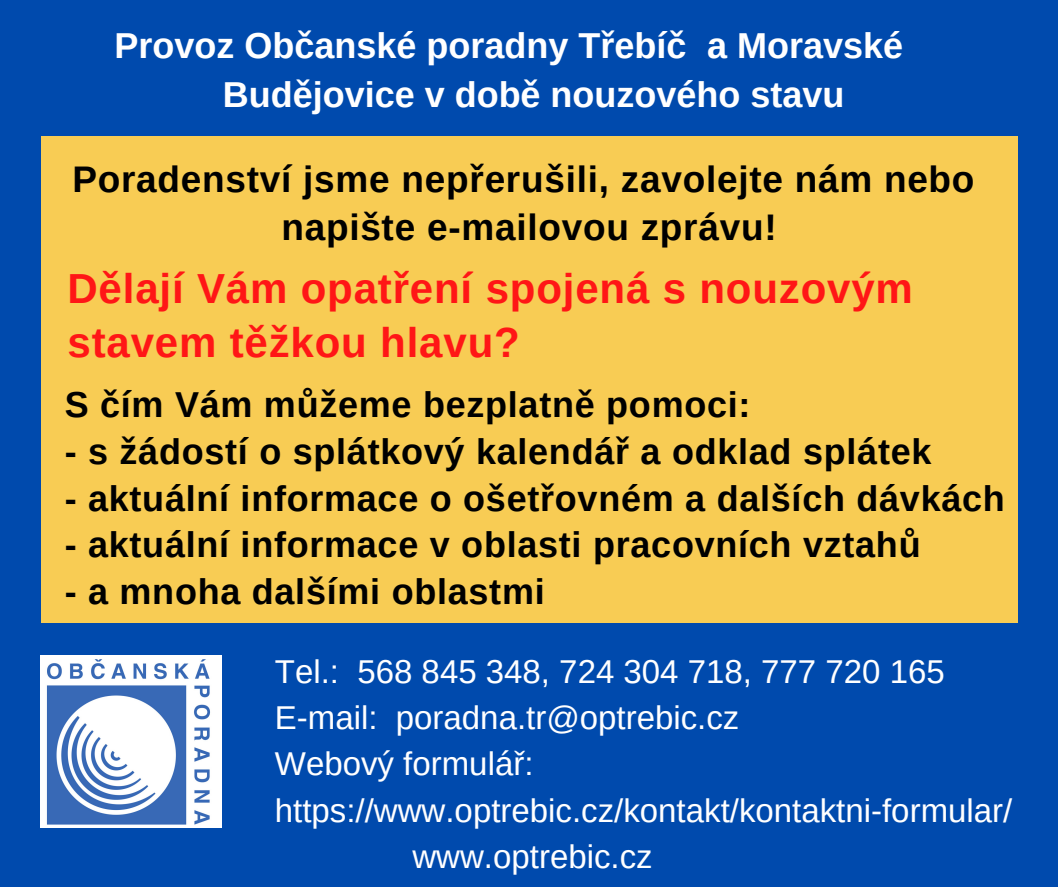
<style>
.page{position:relative;width:1058px;height:887px;background:#fff}
.page>*{position:absolute;margin:0;border:0;box-sizing:border-box;transform-origin:0 0}
.t1{font:700 42px/54.2px "Arimo";letter-spacing:.02em;color:#ff1616}
.t2{font:700 36.9px/48.2px "Arimo";letter-spacing:.02em;color:#000;text-align:center}
.t3{font:700 36px "Arimo";letter-spacing:.02em;color:#000}
.t4{font:700 36px/49.5px "Arimo";color:#fff}
.t5{font:33px "Arimo";color:#fff}
</style>
<div class="page">
<div style="left:0;top:0;width:1058px;height:886px;background:#004aad"></div>
<div style="left:41px;top:136px;width:976px;height:486px;background:#f8cc54"></div>
<img style="left:41px;top:655px;width:180px;height:172px">
<p class="t4" style="left:223px;top:20px;width:682px;text-indent:-108px">Provoz Občanské poradny Třebíč a Moravské<br>Budějovice v době nouzového stavu</p>
<p class="t2" style="left:72px;top:155px;width:903px">Poradenství jsme nepřerušili, zavolejte nám nebo napište e-mailovou zprávu!</p>
<p class="t1" style="left:67px;top:261px;width:847px">Dělají Vám opatření spojená s nouzovým stavem těžkou hlavu?</p>
<p class="t3" style="left:65px;top:384px;width:687px">S čím Vám můžeme bezplatně pomoci:</p>
<p class="t3" style="left:65px;top:431px;width:868px">- s žádostí o splátkový kalendář a odklad splátek</p>
<p class="t3" style="left:65px;top:478px;width:941px">- aktuální informace o ošetřovném a dalších dávkách</p>
<p class="t3" style="left:65px;top:524px;width:857px">- aktuální informace v oblasti pracovních vztahů</p>
<p class="t3" style="left:65px;top:571px;width:481px">- a mnoha dalšími oblastmi</p>
<p class="t5" style="left:275px;top:653px;width:671px">Tel.: 568 845 348, 724 304 718, 777 720 165</p>
<p class="t5" style="left:275px;top:699px;width:466px">E-mail: poradna.tr@optrebic.cz</p>
<p class="t5" style="left:275px;top:745px;width:260px">Webový formulář:</p>
<p class="t5" style="left:275px;top:791px;width:739px">https://www.optrebic.cz/kontakt/kontaktni-formular/</p>
<p class="t5" style="left:412px;top:837px;width:242px">www.optrebic.cz</p>
</div>
